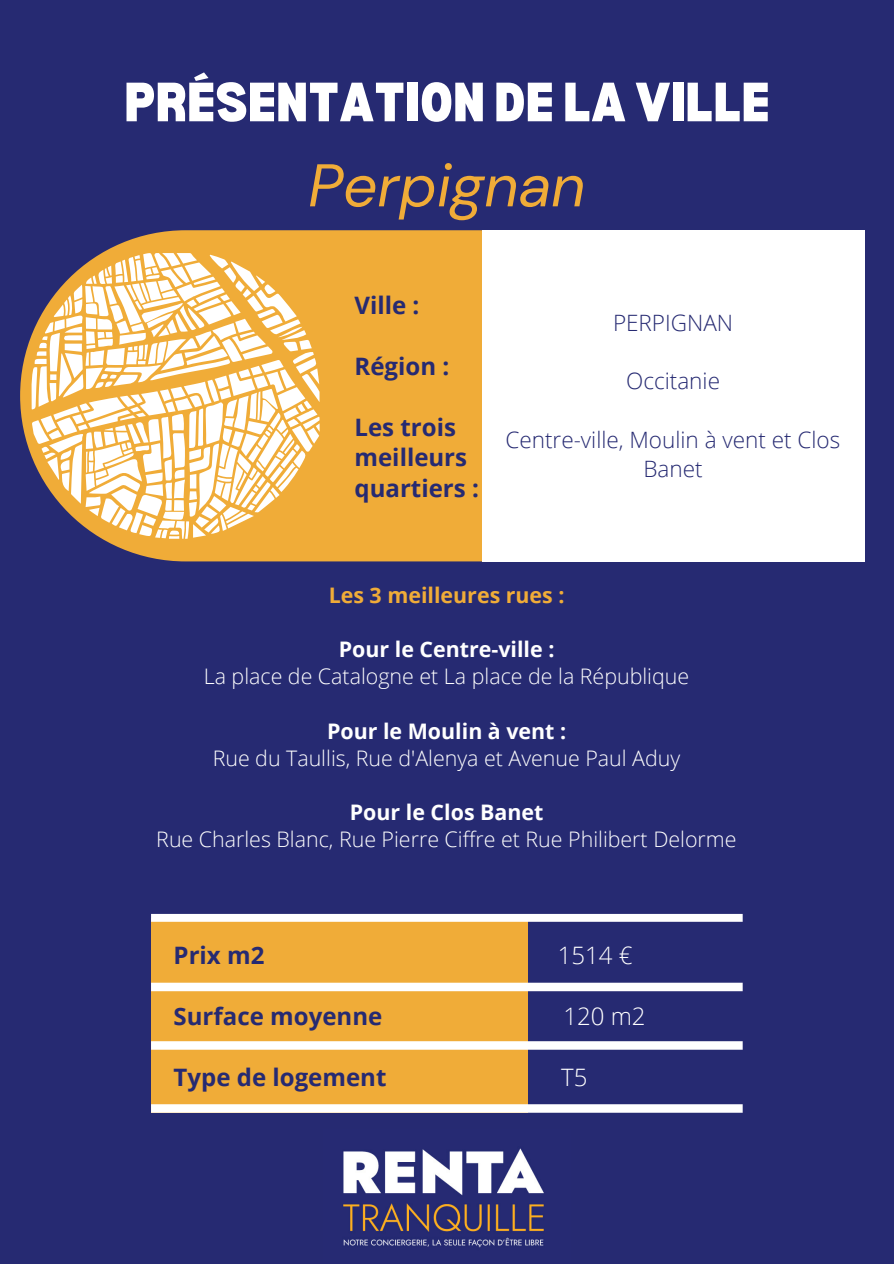
<style>
.page{position:relative;width:894px;height:1264px;background:#fff}
.page>*{position:absolute;margin:0;border:0;box-sizing:border-box;transform-origin:0 0}
.t1{font:italic 60px "DM Sans";color:#f0ac38}
.t2{font:900 semi-condensed 54px "Bernoru";color:#fff}
.t3{font:700 24px/30.5px "Open Sans";color:#262a72}
.t4{font:300 24px "Open Sans";color:#fff}
.t5{font:300 22.5px/29.2px "Open Sans";color:#262a72;text-align:center}
.t6{font:300 21.45px "Open Sans";color:#fff}
.t7{font:700 21.45px "Open Sans";color:#fff}
.t8{font:700 21.45px "Open Sans";color:#f0ac38}
</style>
<div class="page">
<div style="left:0;top:0;width:893px;height:1263px;background:#262a72"></div>
<svg style="left:20px;top:230px;width:462px;height:331px;fill:#f0ac38"></svg>
<div style="left:482px;top:230px;width:382px;height:331px;background:#fff"></div>
<svg style="left:31px;top:253px;width:288px;height:286px"></svg>
<div style="left:151px;top:917px;width:376px;height:195px;background:#f0ac38"></div>
<div style="left:151px;top:982px;width:591px;height:9px;background:#fff"></div>
<div style="left:151px;top:1041px;width:591px;height:8px;background:#fff"></div>
<div style="left:151px;top:1104px;width:591px;height:8px;background:#fff"></div>
<div style="left:151px;top:913px;width:591px;height:8px;background:#fff"></div>
<img style="left:343px;top:1148px;width:201px;height:100px">
<p class="t2" style="left:124px;top:71px;width:646px">PRÉSENTATION DE LA VILLE</p>
<p class="t1" style="left:308px;top:147px;width:279px">Perpignan</p>
<p class="t3" style="left:354px;top:290px;width:66px">Ville :</p>
<p class="t5" style="left:612px;top:307px;width:122px">PERPIGNAN</p>
<p class="t3" style="left:354px;top:350px;width:96px">Région :</p>
<p class="t3" style="left:354px;top:411px;width:126px">Les trois meilleurs quartiers :</p>
<p class="t5" style="left:626px;top:366px;width:95px">Occitanie</p>
<p class="t5" style="left:505px;top:424px;width:336px">Centre-ville, Moulin à vent et Clos<br>Banet</p>
<p class="t8" style="left:328px;top:580px;width:237px">Les 3 meilleures rues :</p>
<p class="t7" style="left:339px;top:634px;width:217px">Pour le Centre-ville :</p>
<p class="t6" style="left:204px;top:661px;width:487px">La place de Catalogne et La place de la République</p>
<p class="t7" style="left:327px;top:715px;width:240px">Pour le Moulin à vent :</p>
<p class="t6" style="left:213px;top:742px;width:469px">Rue du Taullis, Rue d'Alenya et Avenue Paul Aduy</p>
<p class="t7" style="left:350px;top:796px;width:195px">Pour le Clos Banet</p>
<p class="t6" style="left:156px;top:823px;width:581px">Rue Charles Blanc, Rue Pierre Ciffre et Rue Philibert Delorme</p>
<p class="t3" style="left:173px;top:939px;width:92px">Prix m2</p>
<p class="t4" style="left:557px;top:938px;width:76px">1514 €</p>
<p class="t3" style="left:173px;top:1000px;width:210px">Surface moyenne</p>
<p class="t4" style="left:563px;top:999px;width:84px">120 m2</p>
<p class="t3" style="left:173px;top:1061px;width:214px">Type de logement</p>
<p class="t4" style="left:561px;top:1059px;width:28px">T5</p>
</div>
